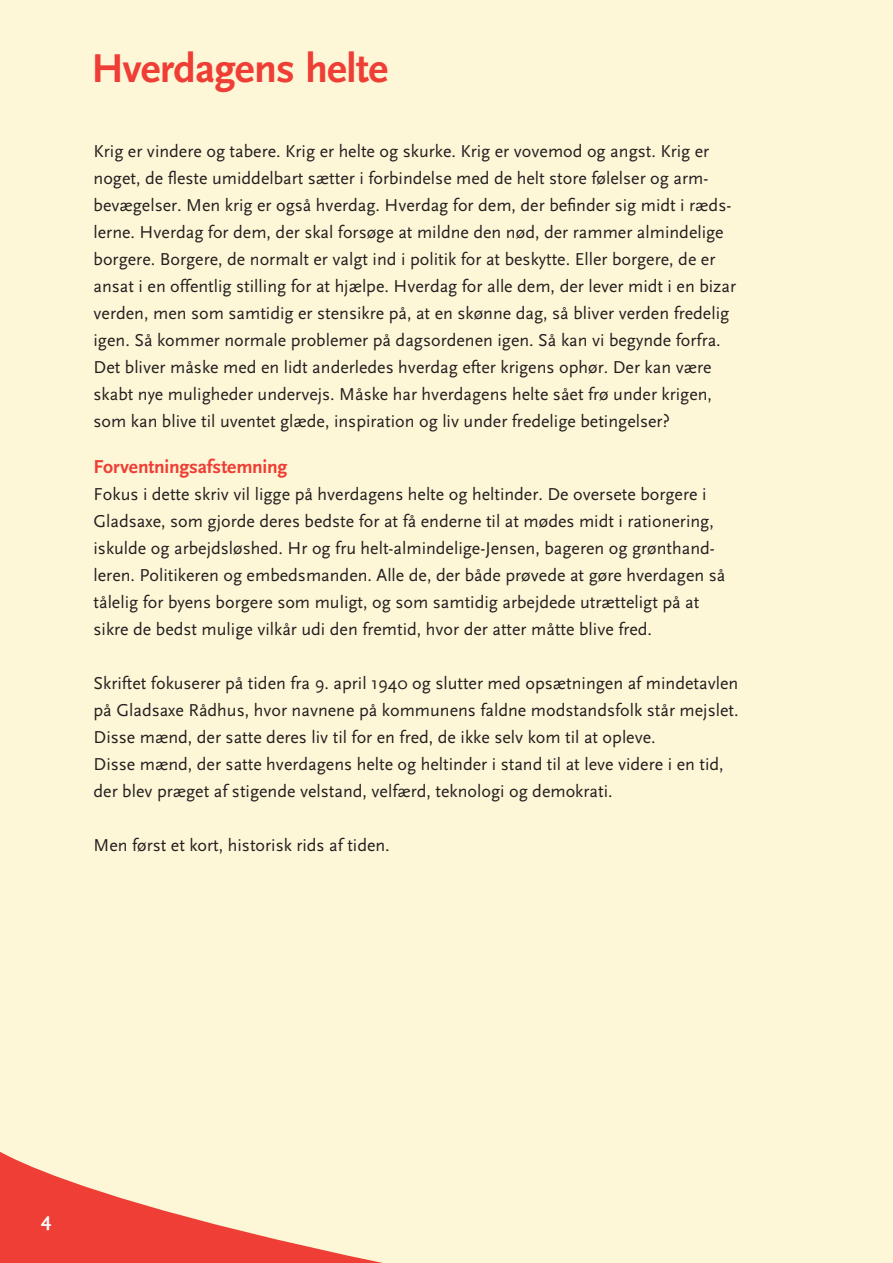
<style>
.page{position:relative;width:893px;height:1263px;background:#fef7d7}
.page>*{position:absolute;margin:0;border:0;box-sizing:border-box;transform-origin:0 0}
.t1{font:700 42px "Scala Sans LF";letter-spacing:-.015em;color:#ee3e35}
.t2{font:700 19.5px "Scala Sans";letter-spacing:-.01em;color:#ee3e35}
.t3{font:700 19.5px "Scala Sans";color:#fff}
.t4{font:18px/27px "Scala Sans";color:#231f20}
</style>
<div class="page">
<svg style="left:0;top:1151px;width:383px;height:112px"></svg>
<h1 class="t1" style="left:91px;top:46px;width:298px">Hverdagens helte</h1>
<p class="t4" style="left:94px;top:138px;width:644px">Krig er vindere og tabere. Krig er helte og skurke. Krig er vovemod og angst. Krig er noget, de fleste umiddelbart sætter i forbindelse med de helt store følelser og arm&shy;bevægelser. Men krig er også hverdag. Hverdag for dem, der befinder sig midt i ræds&shy;lerne. Hverdag for dem, der skal forsøge at mildne den nød, der rammer almindelige borgere. Borgere, de normalt er valgt ind i politik for at beskytte. Eller borgere, de er ansat i en offentlig stilling for at hjælpe. Hverdag for alle dem, der lever midt i en bizar verden, men som samtidig er stensikre på, at en skønne dag, så bliver verden fredelig igen. Så kommer normale problemer på dagsordenen igen. Så kan vi begynde forfra.<br>Det bliver måske med en lidt anderledes hverdag efter krigens ophør. Der kan være skabt nye muligheder undervejs. Måske har hverdagens helte sået frø under krigen, som kan blive til uventet glæde, inspiration og liv under fredelige betingelser?</p>
<p class="t2" style="left:94px;top:456px;width:195px">Forventningsafstemning</p>
<p class="t4" style="left:94px;top:480px;width:633px">Fokus i dette skriv vil ligge på hverdagens helte og heltinder. De oversete borgere i Gladsaxe, som gjorde deres bedste for at få enderne til at mødes midt i rationering, iskulde og arbejdsløshed. Hr og fru helt-almindelige-Jensen, bageren og grønthand&shy;leren. Politikeren og embedsmanden. Alle de, der både prøvede at gøre hverdagen så tålelig for byens borgere som muligt, og som samtidig arbejdede utrætteligt på at sikre de bedst mulige vilkår udi den fremtid, hvor der atter måtte blive fred.</p>
<p class="t4" style="left:94px;top:669px;width:646px">Skriftet fokuserer på tiden fra 9. april 1940 og slutter med opsætningen af mindetavlen på Gladsaxe Rådhus, hvor navnene på kommunens faldne modstandsfolk står mejslet.<br>Disse mænd, der satte deres liv til for en fred, de ikke selv kom til at opleve.<br>Disse mænd, der satte hverdagens helte og heltinder i stand til at leve videre i en tid, der blev præget af stigende velstand, velfærd, teknologi og demokrati.</p>
<p class="t4" style="left:94px;top:831px;width:298px">Men først et kort, historisk rids af tiden.</p>
<p class="t3" style="left:41px;top:1209px;width:12px">4</p>
</div>
